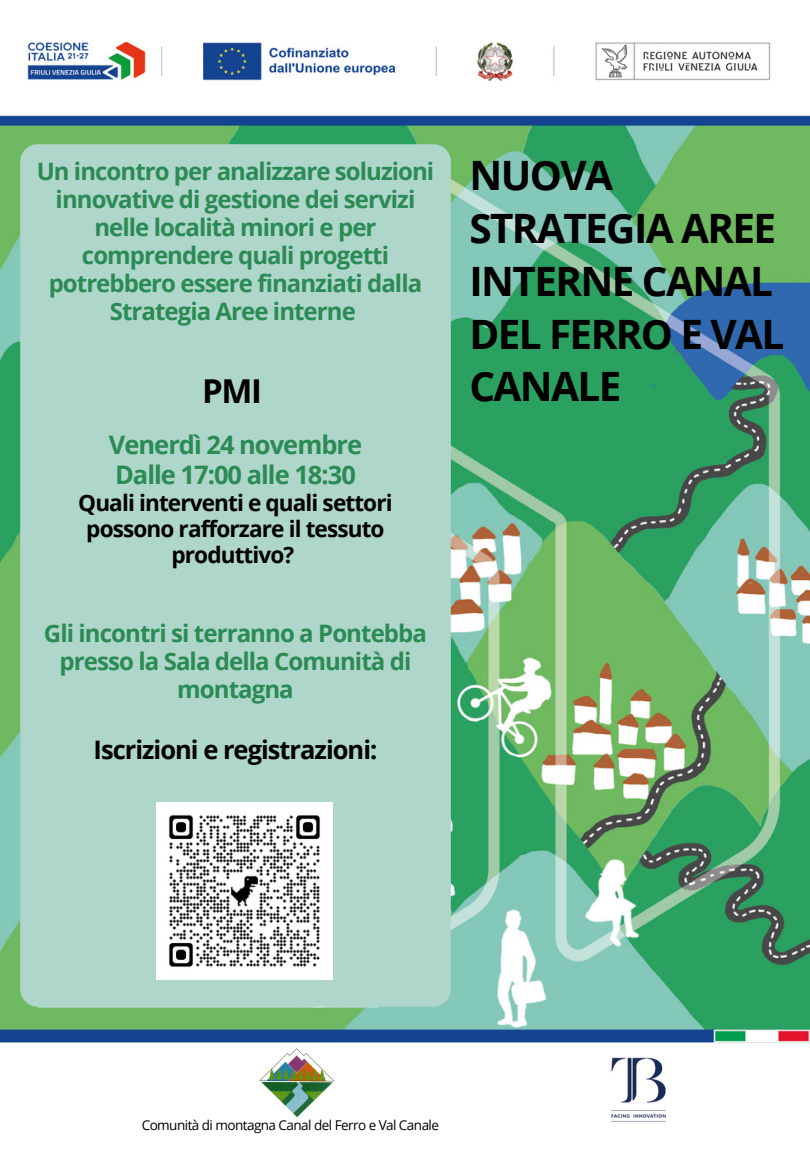
<style>
.page{position:relative;width:810px;height:1170px;background:#fff}
.page>*{position:absolute;margin:0;border:0;box-sizing:border-box;transform-origin:0 0}
.t1{font:700 40.5px/52.8px "Open Sans";letter-spacing:-.04em;color:#000}
.t2{font:700 32.85px "Open Sans";color:#000}
.t3{font:700 25.5px "Open Sans";letter-spacing:-.04em;color:#2b8b54}
.t4{font:700 25.5px "Open Sans";letter-spacing:-.04em;color:#000}
.t5{font:700 24px/28px "Open Sans";letter-spacing:-.04em;color:#2b8b54;text-align:center}
.t6{font:700 22.65px/26.2px "Open Sans";letter-spacing:-.04em;color:#000;text-align:center}
.t7{font:13.5px "Open Sans";letter-spacing:-.04em;color:#000}
</style>
<div class="page">
<img style="left:0;top:115px;width:810px;height:966px">
<img style="left:27px;top:41px;width:744px;height:40px">
<img style="left:260px;top:1048px;width:74px;height:69px">
<img style="left:596px;top:1048px;width:88px;height:74px">
<div style="left:20px;top:144px;width:431px;height:863px;background:#afd6ca;border-radius:17px"></div>
<img style="left:156px;top:803px;width:177px;height:176px">
<p class="t5" style="left:37px;top:157px;width:399px">Un incontro per analizzare soluzioni innovative di gestione dei servizi nelle località minori e per comprendere quali progetti potrebbero essere finanziati dalla<br>Strategia Aree interne</p>
<p class="t2" style="left:202px;top:368px;width:62px">PMI</p>
<p class="t3" style="left:109px;top:427px;width:255px">Venerdì 24 novembre</p>
<p class="t3" style="left:115px;top:457px;width:242px">Dalle 17:00 alle 18:30</p>
<p class="t6" style="left:78px;top:489px;width:316px">Quali interventi e quali settori possono rafforzare il tessuto produttivo?</p>
<p class="t5" style="left:44px;top:619px;width:385px">Gli incontri si terranno a Pontebba presso la Sala della Comunità di montagna</p>
<p class="t4" style="left:94px;top:731px;width:285px">Iscrizioni e registrazioni:</p>
<p class="t1" style="left:469px;top:148px;width:316px">NUOVA<br>STRATEGIA AREE<br>INTERNE CANAL<br>DEL FERRO E VAL<br>CANALE</p>
<p class="t7" style="left:142px;top:1116px;width:299px">Comunità di montagna Canal del Ferro e Val Canale</p>
</div>
